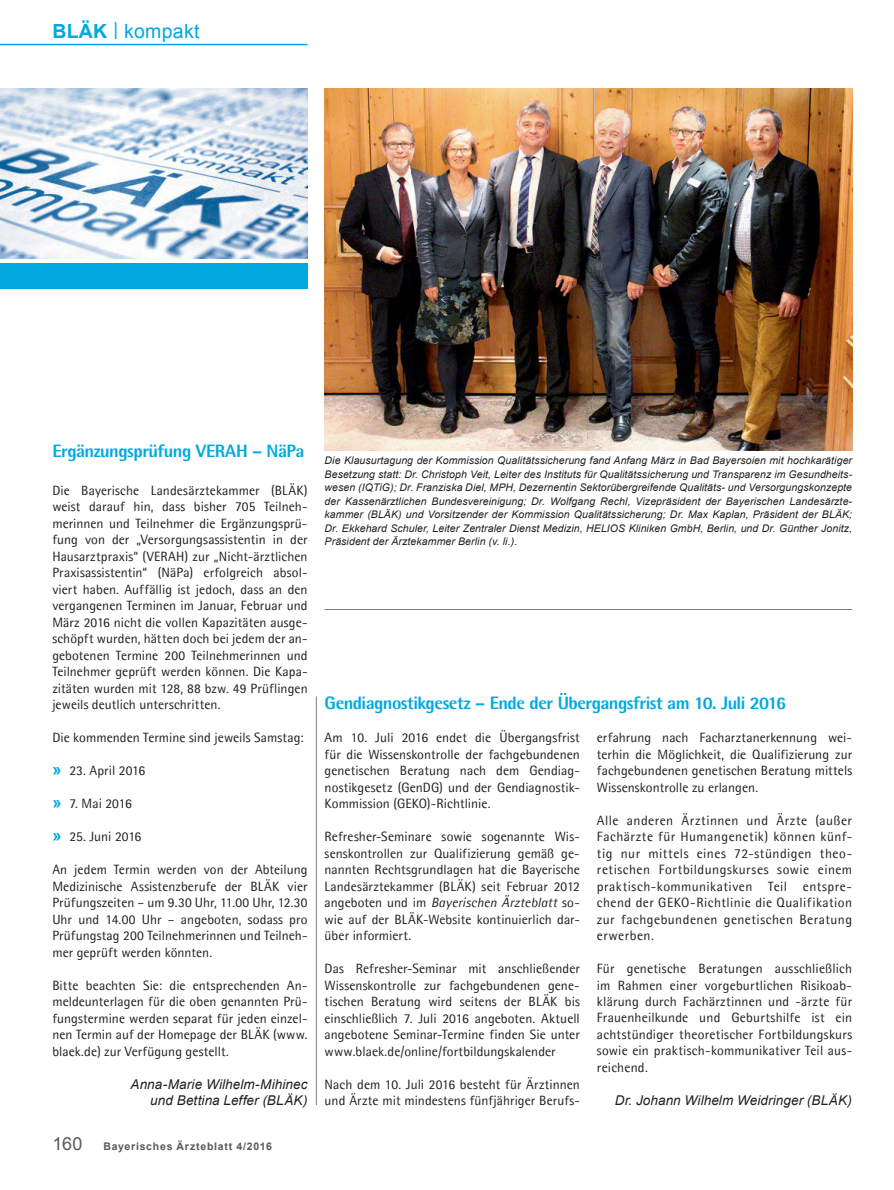
<style>
.page{position:relative;width:894px;height:1190px;background:#fff}
.page>*{position:absolute;margin:0;border:0;box-sizing:border-box;transform-origin:0 0}
.t1{font:19.5px "Arial";letter-spacing:.015em;color:#00a9e0}
.t2{font:800 18px "Agfa Rotis Semisans";letter-spacing:-.025em;color:#00a9e0}
.t3{font:13.5px/16.5px "Agfa Rotis Semisans";letter-spacing:.005em;color:#231f20;text-align:justify}
.t4{font:italic 13.5px/16.5px "Arial";letter-spacing:.01em;color:#231f20;text-align:right}
.t5{font:italic 10.5px/13.5px "Arial";letter-spacing:.01em;color:#231f20;text-align:justify}
.t6{font:700 10.5px "Arial";letter-spacing:.07em;color:#58595b}
.s1{font-weight:700}
.s2{font-family:"Arial";font-weight:700;font-size:16.5px;color:#00a9e0}
.s3{font-weight:400;font-size:18px}
.s4{font-style:italic}
</style>
<div class="page">
<hr style="left:0;top:44px;width:307px;height:1px;background:#00a9e0">
<img style="left:0;top:89px;width:307px;height:170px">
<div style="left:0;top:263px;width:307px;height:26px;background:#00a9e0"></div>
<hr style="left:324px;top:609px;width:528px;height:1px;background:#807f83">
<img style="left:324px;top:89px;width:528px;height:361px">
<hr style="left:316px;top:696px;width:1px;height:409px;background:#807f83">
<h1 class="t1" style="left:52px;top:20px;width:149px"><span class="s1">BLÄK</span> <sup>|</sup> kompakt</h1>
<h2 class="t2" style="left:52px;top:440px;width:253px">Ergänzungsprüfung VERAH – NäPa</h2>
<p class="t3" style="left:52px;top:482px;width:257px">Die Bayerische Landesärztekammer (BLÄK) weist darauf hin, dass bisher 705 Teilneh&shy;merinnen und Teilnehmer die Ergänzungsprü&shy;fung von der „Versorgungsassistentin in der Hausarztpraxis“ (VERAH) zur „Nicht-ärztlichen Praxisassistentin“ (NäPa) erfolgreich absol&shy;viert haben. Auffällig ist jedoch, dass an den vergangenen Terminen im Januar, Februar und März 2016 nicht die vollen Kapazitäten ausge&shy;schöpft wurden, hätten doch bei jedem der an&shy;gebotenen Termine 200 Teilnehmerinnen und Teilnehmer geprüft werden können. Die Kapa&shy;zitäten wurden mit 128, 88 bzw. 49 Prüflingen jeweils deutlich unterschritten.</p>
<p class="t3" style="left:52px;top:729px;width:253px">Die kommenden Termine sind jeweils Samstag:</p>
<p class="t3" style="left:52px;top:762px;width:94px"><span class="s2">»</span> 23. April 2016</p>
<p class="t3" style="left:52px;top:795px;width:81px"><span class="s2">»</span> 7. Mai 2016</p>
<p class="t3" style="left:52px;top:828px;width:90px"><span class="s2">»</span> 25. Juni 2016</p>
<p class="t3" style="left:52px;top:861px;width:257px">An jedem Termin werden von der Abteilung Medizinische Assistenzberufe der BLÄK vier Prüfungszeiten – um 9.30 Uhr, 11.00 Uhr, 12.30<br>Uhr und 14.00 Uhr – angeboten, sodass pro Prüfungstag 200 Teilnehmerinnen und Teilneh&shy;mer geprüft werden könnten.</p>
<p class="t3" style="left:52px;top:977px;width:257px">Bitte beachten Sie: die entsprechenden An&shy;meldeunterlagen für die oben genannten Prü&shy;fungstermine werden separat für jeden einzel&shy;nen Termin auf der Homepage der BLÄK (www. blaek.de) zur Verfügung gestellt.</p>
<p class="t4" style="left:130px;top:1076px;width:178px">Anna-Marie Wilhelm-Mihinec und Bettina Leffer (BLÄK)</p>
<p class="t6" style="left:52px;top:1140px;width:221px"><span class="s3">160</span> Bayerisches Ärzteblatt 4/2016</p>
<p class="t5" style="left:324px;top:454px;width:529px">Die Klausurtagung der Kommission Qualitätssicherung fand Anfang März in Bad Bayersoien mit hochkarätiger Besetzung statt: Dr. Christoph Veit, Leiter des Instituts für Qualitätssicherung und Transparenz im Gesundheits&shy;wesen (IQTiG); Dr. Franziska Diel, MPH, Dezernentin Sektorübergreifende Qualitäts- und Versorgungskonzepte der Kassenärztlichen Bundesvereinigung; Dr. Wolfgang Rechl, Vizepräsident der Bayerischen Landesärzte&shy;kammer (BLÄK) und Vorsitzender der Kommission Qualitätssicherung; Dr. Max Kaplan, Präsident der BLÄK; Dr. Ekkehard Schuler, Leiter Zentraler Dienst Medizin, HELIOS Kliniken GmbH, Berlin, und Dr. Günther Jonitz, Präsident der Ärztekammer Berlin (v. li.).</p>
<h2 class="t2" style="left:324px;top:691px;width:463px">Gendiagnostikgesetz – Ende der Übergangsfrist am 10. Juli 2016</h2>
<p class="t3" style="left:324px;top:729px;width:257px">Am 10. Juli 2016 endet die Übergangsfrist für die Wissenskontrolle der fachgebundenen genetischen Beratung nach dem Gendiag&shy;nostikgesetz (GenDG) und der Gendiagnostik-Kommission (GEKO)-Richtlinie.</p>
<p class="t3" style="left:324px;top:828px;width:257px">Refresher-Seminare sowie sogenannte Wis&shy;senskontrollen zur Qualifizierung gemäß ge&shy;nannten Rechtsgrundlagen hat die Bayerische Landesärztekammer (BLÄK) seit Februar 2012 angeboten und im <span class="s4">Bayerischen Ärzteblatt</span> so&shy;wie auf der BLÄK-Website kontinuierlich dar&shy;über informiert.</p>
<p class="t3" style="left:324px;top:960px;width:257px">Das Refresher-Seminar mit anschließender Wissenskontrolle zur fachgebundenen gene&shy;tischen Beratung wird seitens der BLÄK bis einschließlich 7. Juli 2016 angeboten. Aktuell angebotene Seminar-Termine finden Sie unter www.blaek.de/online/fortbildungskalender</p>
<p class="t3" style="left:324px;top:1076px;width:257px">Nach dem 10. Juli 2016 besteht für Ärztinnen und Ärzte mit mindestens fünfjähriger Berufs-</p>
<p class="t3" style="left:597px;top:729px;width:257px">erfahrung nach Facharztanerkennung wei&shy;terhin die Möglichkeit, die Qualifizierung zur fachgebundenen genetischen Beratung mittels Wissenskontrolle zu erlangen.</p>
<p class="t3" style="left:597px;top:812px;width:257px">Alle anderen Ärztinnen und Ärzte (außer Fachärzte für Humangenetik) können künf&shy;tig nur mittels eines 72-stündigen theo&shy;retischen Fortbildungskurses sowie einem praktisch-kommunikativen Teil entspre&shy;chend der GEKO-Richtlinie die Qualifikation zur fachgebundenen genetischen Beratung erwerben.</p>
<p class="t3" style="left:597px;top:960px;width:257px">Für genetische Beratungen ausschließlich im Rahmen einer vorgeburtlichen Risikoab&shy;klärung durch Fachärztinnen und -ärzte für Frauenheilkunde und Geburtshilfe ist ein achtstündiger theoretischer Fortbildungskurs sowie ein praktisch-kommunikativer Teil aus&shy;reichend.</p>
<p class="t4" style="left:614px;top:1092px;width:239px">Dr. Johann Wilhelm Weidringer (BLÄK)</p>
</div>
